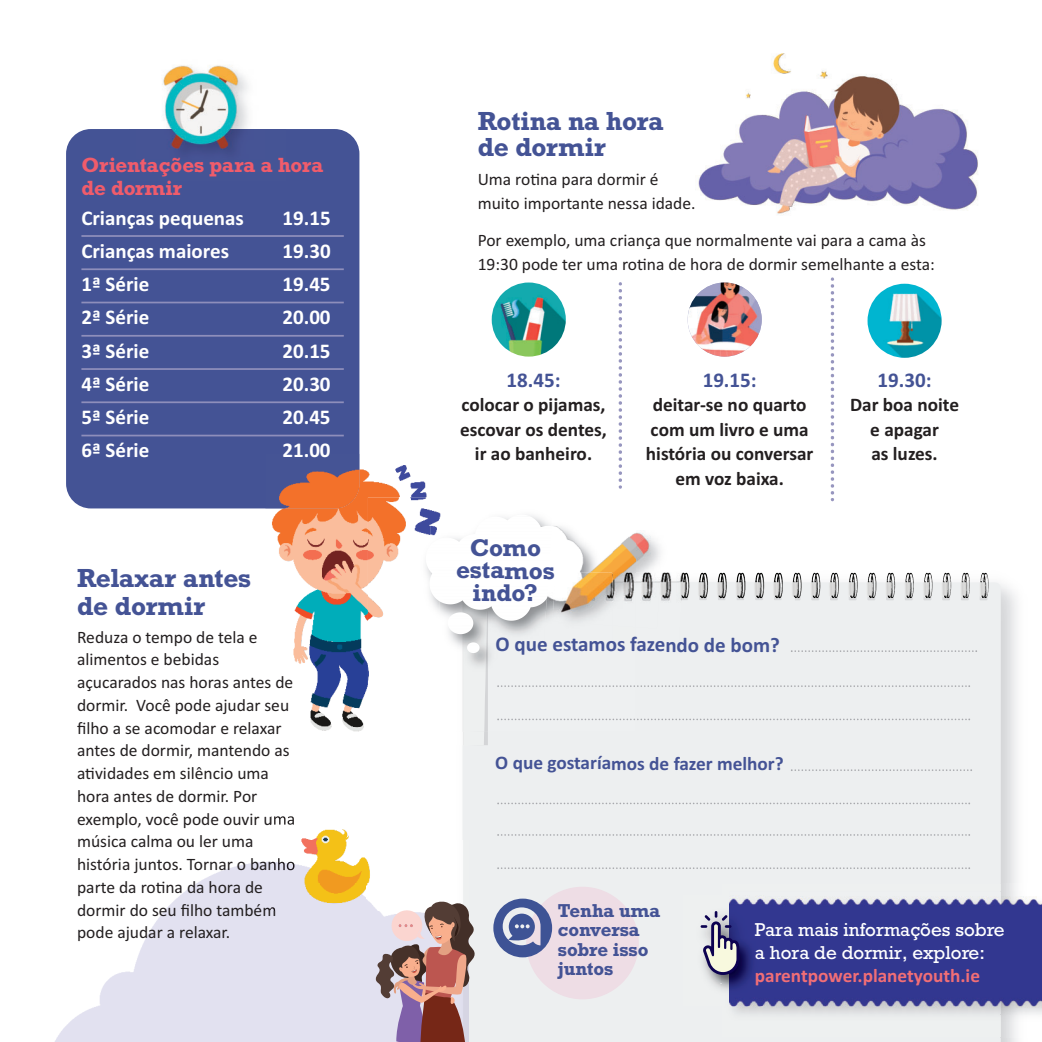
<style>
.page{position:relative;width:1042px;height:1042px;background:#fff}
.page>*{position:absolute;margin:0;border:0;box-sizing:border-box;transform-origin:0 0}
.t1{font:700 24.5px/28px "Rockwell";letter-spacing:-.01em;color:#445395}
.t2{font:700 22.75px/22.8px "Rockwell";letter-spacing:-.01em;color:#445395;text-align:center}
.t3{font:700 21px "Calibri";color:#fff}
.t4{font:700 21px "Calibri";color:#445395}
.t5{font:700 19.25px/24.5px "Calibri";color:#231f20;text-align:center}
.t6{font:700 19.25px "Calibri";color:#445395}
.t7{font:700 19.25px/22.8px "Rockwell";color:#f05c6b}
.t8{font:700 19.25px "Calibri";color:#f16e76}
.t9{font:17.5px/22.8px "Calibri";color:#231f20}
.t10{font:17.5px/22.8px "Rockwell";color:#fff}
.t11{font:700 17.5px/19.2px "Rockwell";letter-spacing:-.01em;color:#445395}
</style>
<div class="page">
<img style="left:683px;top:572px;width:334px;height:470px">
<div style="left:462px;top:652px;width:214px;height:390px;background:#edeff0"></div>
<div style="left:676px;top:582px;width:325px;height:460px;background:#edeff0"></div>
<img style="left:734px;top:573px;width:49px;height:25px">
<img style="left:55px;top:840px;width:413px;height:202px">
<img style="left:1001px;top:883px;width:41px;height:154px">
<div style="left:721px;top:1006px;width:280px;height:31px;background:#eef0f0"></div>
<div style="left:721px;top:883px;width:280px;height:12px;background:#eef0f0"></div>
<img style="left:730px;top:891px;width:271px;height:123px">
<div style="left:66px;top:129px;width:293px;height:379px;background:#445395;border-radius:25px"></div>
<img style="left:162px;top:65px;width:86px;height:88px">
<img style="left:265px;top:454px;width:225px;height:291px">
<svg style="left:430px;top:732px;width:9px;height:13px"></svg>
<img style="left:439px;top:732px;width:45px;height:13px">
<img style="left:265px;top:454px;width:94px;height:54px">
<img style="left:492px;top:282px;width:74px;height:75px">
<img style="left:867px;top:284px;width:74px;height:74px">
<img style="left:687px;top:282px;width:75px;height:75px">
<svg style="left:619px;top:282px;width:3px;height:207px"></svg>
<svg style="left:831px;top:277px;width:3px;height:224px"></svg>
<img style="left:698px;top:53px;width:280px;height:162px">
<div style="left:490px;top:634px;width:146px;height:98px;background:#eef0f1"></div>
<img style="left:368px;top:497px;width:122px;height:235px">
<img style="left:430px;top:634px;width:59px;height:98px">
<img style="left:439px;top:634px;width:49px;height:98px">
<svg style="left:426px;top:516px;width:125px;height:118px"></svg>
<svg style="left:467px;top:642px;width:12px;height:11px"></svg>
<img style="left:636px;top:573px;width:47px;height:79px">
<img style="left:613px;top:533px;width:23px;height:40px">
<img style="left:613px;top:628px;width:23px;height:21px">
<img style="left:548px;top:526px;width:8px;height:47px">
<img style="left:544px;top:573px;width:69px;height:75px">
<img style="left:636px;top:532px;width:28px;height:41px">
<img style="left:613px;top:573px;width:47px;height:55px">
<img style="left:556px;top:526px;width:57px;height:47px">
<img style="left:552px;top:573px;width:61px;height:52px">
<svg style="left:497px;top:685px;width:473px;height:2px"></svg>
<svg style="left:497px;top:718px;width:473px;height:2px"></svg>
<svg style="left:497px;top:802px;width:473px;height:2px"></svg>
<svg style="left:497px;top:834px;width:473px;height:2px"></svg>
<svg style="left:497px;top:867px;width:473px;height:2px"></svg>
<svg style="left:375px;top:901px;width:103px;height:141px;background:#b38f90"></svg>
<img style="left:684px;top:895px;width:82px;height:111px">
<svg style="left:700px;top:911px;width:39px;height:64px;background:#9c9ab0"></svg>
<hr style="left:81px;top:235px;width:263px;height:2px;background:#8e8ebb">
<hr style="left:81px;top:268px;width:263px;height:2px;background:#8e8ebb">
<hr style="left:81px;top:302px;width:263px;height:1px;background:#8e8ebb">
<hr style="left:81px;top:335px;width:263px;height:2px;background:#8e8ebb">
<hr style="left:81px;top:368px;width:263px;height:2px;background:#8e8ebb">
<hr style="left:81px;top:401px;width:263px;height:2px;background:#8e8ebb">
<hr style="left:81px;top:435px;width:263px;height:1px;background:#8e8ebb">
<img style="left:271px;top:816px;width:128px;height:94px">
<img style="left:526px;top:886px;width:113px;height:113px">
<svg style="left:791px;top:650px;width:186px;height:2px"></svg>
<svg style="left:791px;top:769px;width:181px;height:2px"></svg>
<svg style="left:493px;top:898px;width:59px;height:59px;background:#8590b8"></svg>
<p class="t7" style="left:81px;top:156px;width:243px">Orientações para a hora de dormir</p>
<p class="t3" style="left:81px;top:210px;width:164px">Crianças pequenas</p>
<p class="t3" style="left:282px;top:210px;width:50px">19.15</p>
<p class="t3" style="left:81px;top:244px;width:149px">Crianças maiores</p>
<p class="t3" style="left:282px;top:244px;width:50px">19.30</p>
<p class="t3" style="left:81px;top:277px;width:69px">1ª Série</p>
<p class="t3" style="left:282px;top:277px;width:50px">19.45</p>
<p class="t3" style="left:81px;top:310px;width:69px">2ª Série</p>
<p class="t3" style="left:282px;top:310px;width:50px">20.00</p>
<p class="t3" style="left:81px;top:343px;width:69px">3ª Série</p>
<p class="t3" style="left:282px;top:343px;width:50px">20.15</p>
<p class="t3" style="left:81px;top:377px;width:69px">4ª Série</p>
<p class="t3" style="left:282px;top:377px;width:50px">20.30</p>
<p class="t3" style="left:81px;top:410px;width:69px">5ª Série</p>
<p class="t3" style="left:282px;top:410px;width:50px">20.45</p>
<p class="t3" style="left:81px;top:443px;width:69px">6ª Série</p>
<p class="t3" style="left:282px;top:443px;width:50px">21.00</p>
<h1 class="t1" style="left:77px;top:566px;width:175px">Relaxar antes de dormir</h1>
<p class="t9" style="left:77px;top:627px;width:220px">Reduza o tempo de tela e alimentos e bebidas açucarados nas horas antes de dormir. Você pode ajudar seu filho a se acomodar e relaxar antes de dormir, mantendo as atividades em silêncio uma hora antes de dormir. Por exemplo, você pode ouvir uma música calma ou ler uma história juntos. Tornar o banho parte da rotina da hora de dormir do seu filho também pode ajudar a relaxar.</p>
<h1 class="t1" style="left:478px;top:111px;width:188px;line-height:26.2px">Rotina na hora de dormir</h1>
<p class="t9" style="left:478px;top:169px;width:219px;line-height:23.6px">Uma rotina para dormir é muito importante nessa idade.</p>
<p class="t9" style="left:478px;top:230px;width:459px;line-height:23.6px">Por exemplo, uma criança que normalmente vai para a cama às<br>19:30 pode ter uma rotina de hora de dormir semelhante a esta:</p>
<p class="t4" style="left:506px;top:373px;width:55px">18.45:</p>
<p class="t5" style="left:460px;top:394px;width:148px">colocar o pijamas, escovar os dentes, ir ao banheiro.</p>
<p class="t4" style="left:703px;top:373px;width:55px">19.15:</p>
<p class="t5" style="left:646px;top:394px;width:169px">deitar‐se no quarto com um livro e uma história ou conversar em voz baixa.</p>
<h2 class="t2" style="left:456px;top:539px;width:100px">Como estamos indo?</h2>
<p class="t4" style="left:496px;top:637px;width:286px">O que estamos fazendo de bom?</p>
<p class="t4" style="left:877px;top:373px;width:55px">19.30:</p>
<p class="t5" style="left:850px;top:394px;width:110px">Dar boa noite e apagar<br>as luzes.</p>
<p class="t6" style="left:495px;top:756px;width:290px">O que gostaríamos de fazer melhor?</p>
<p class="t11" style="left:558px;top:903px;width:104px">Tenha uma conversa sobre isso juntos</p>
<p class="t10" style="left:755px;top:920px;width:251px">Para mais informações sobre a hora de dormir, explore:</p>
<p class="t8" style="left:755px;top:968px;width:227px">parentpower.planetyouth.ie</p>
</div>
